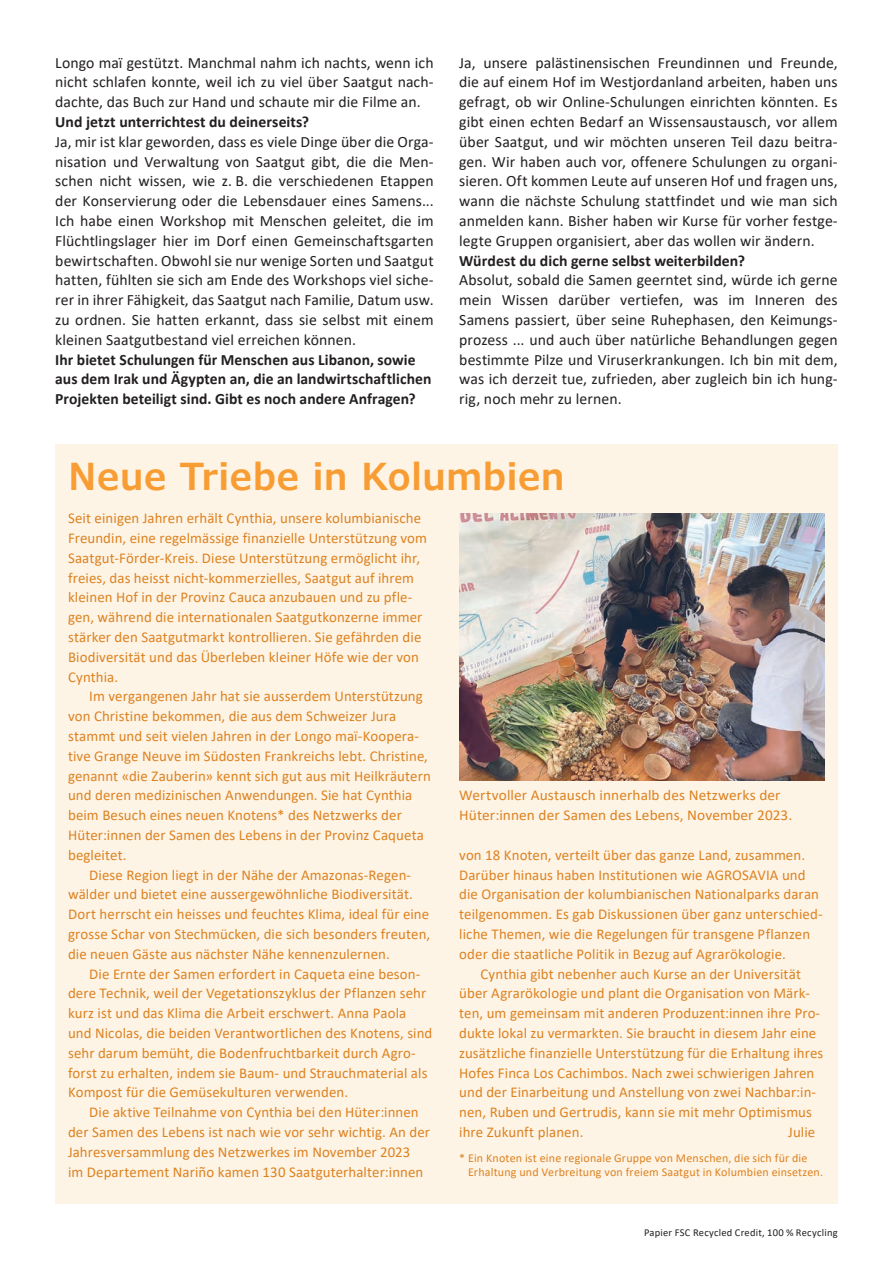
<style>
.page{position:relative;width:893px;height:1263px;background:#fff}
.page>*{position:absolute;margin:0;border:0;box-sizing:border-box;transform-origin:0 0}
.t1{font:600 37.05px "Verdana Pro";color:#f89d33}
.t2{font:15.75px/19.8px "Calibri";letter-spacing:.005em;color:#231f20;text-align:justify}
.t3{font:700 15.75px/19.8px "Calibri";letter-spacing:.005em;color:#231f20}
.t4{font:15px/19.8px "Calibri";letter-spacing:.005em;color:#dd8220}
.t5{font:12px/14.4px "Calibri";letter-spacing:.015em;color:#dd8220}
.t6{font:10.5px "Calibri";letter-spacing:.02em;color:#231f20}
</style>
<div class="page">
<div style="left:55px;top:444px;width:783px;height:759px;background:#fef4e6"></div>
<img style="left:459px;top:513px;width:366px;height:267px">
<p class="t2" style="left:55px;top:52px;width:380px">Longo maï gestützt. Manchmal nahm ich nachts, wenn ich nicht schlafen konnte, weil ich zu viel über Saatgut nach&shy;dachte, das Buch zur Hand und schaute mir die Filme an.</p>
<p class="t3" style="left:55px;top:112px;width:255px">Und jetzt unterrichtest du deinerseits?</p>
<p class="t2" style="left:55px;top:131px;width:380px">Ja, mir ist klar geworden, dass es viele Dinge über die Orga&shy;nisation und Verwaltung von Saatgut gibt, die die Men&shy;schen nicht wissen, wie z. B. die verschiedenen Etappen der Konservierung oder die Lebensdauer eines Samens...<br>Ich habe einen Workshop mit Menschen geleitet, die im Flüchtlingslager hier im Dorf einen Gemeinschaftsgarten bewirtschaften. Obwohl sie nur wenige Sorten und Saatgut hatten, fühlten sie sich am Ende des Workshops viel siche&shy;rer in ihrer Fähigkeit, das Saatgut nach Familie, Datum usw. zu ordnen. Sie hatten erkannt, dass sie selbst mit einem kleinen Saatgutbestand viel erreichen können.</p>
<p class="t3" style="left:55px;top:349px;width:378px">Ihr bietet Schulungen für Menschen aus Libanon, sowie aus dem Irak und Ägypten an, die an landwirtschaftlichen<br>Projekten beteiligt sind. Gibt es noch andere Anfragen?</p>
<p class="t2" style="left:459px;top:52px;width:380px">Ja, unsere palästinensischen Freundinnen und Freunde, die auf einem Hof im Westjordanland arbeiten, haben uns gefragt, ob wir Online-Schulungen einrichten könnten. Es gibt einen echten Bedarf an Wissensaustausch, vor allem über Saatgut, und wir möchten unseren Teil dazu beitra&shy;gen. Wir haben auch vor, offenere Schulungen zu organi&shy;sieren. Oft kommen Leute auf unseren Hof und fragen uns, wann die nächste Schulung stattfindet und wie man sich anmelden kann. Bisher haben wir Kurse für vorher festge&shy;legte Gruppen organisiert, aber das wollen wir ändern.</p>
<p class="t3" style="left:459px;top:250px;width:287px">Würdest du dich gerne selbst weiterbilden?</p>
<p class="t2" style="left:459px;top:270px;width:380px">Absolut, sobald die Samen geerntet sind, würde ich gerne mein Wissen darüber vertiefen, was im Inneren des Samens passiert, über seine Ruhephasen, den Keimungs&shy;prozess ... und auch über natürliche Behandlungen gegen bestimmte Pilze und Viruserkrankungen. Ich bin mit dem, was ich derzeit tue, zufrieden, aber zugleich bin ich hung&shy;rig, noch mehr zu lernen.</p>
<h1 class="t1" style="left:68px;top:453px;width:498px">Neue Triebe in Kolumbien</h1>
<p class="t4" style="left:68px;top:508px;width:361px">Seit einigen Jahren erhält Cynthia, unsere kolumbianische Freundin, eine regelmässige finanzielle Unterstützung vom Saatgut-Förder-Kreis. Diese Unterstützung ermöglicht ihr, freies, das heisst nicht-kommerzielles, Saatgut auf ihrem kleinen Hof in der Provinz Cauca anzubauen und zu pfle&shy;gen, während die internationalen Saatgutkonzerne immer stärker den Saatgutmarkt kontrollieren. Sie gefährden die Biodiversität und das Überleben kleiner Höfe wie der von Cynthia.</p>
<p class="t4" style="left:68px;top:686px;width:364px;text-indent:21px">Im vergangenen Jahr hat sie ausserdem Unterstützung von Christine bekommen, die aus dem Schweizer Jura stammt und seit vielen Jahren in der Longo maï-Koopera&shy;tive Grange Neuve im Südosten Frankreichs lebt. Christine, genannt «die Zauberin» kennt sich gut aus mit Heilkräutern und deren medizinischen Anwendungen. Sie hat Cynthia beim Besuch eines neuen Knotens* des Netzwerks der Hüter:innen der Samen des Lebens in der Provinz Caqueta begleitet.</p>
<p class="t4" style="left:68px;top:864px;width:364px;text-indent:21px">Diese Region liegt in der Nähe der Amazonas-Regen&shy;wälder und bietet eine aussergewöhnliche Biodiversität.<br>Dort herrscht ein heisses und feuchtes Klima, ideal für eine grosse Schar von Stechmücken, die sich besonders freuten, die neuen Gäste aus nächster Nähe kennenzulernen.</p>
<p class="t4" style="left:68px;top:963px;width:366px;text-indent:21px">Die Ernte der Samen erfordert in Caqueta eine beson&shy;dere Technik, weil der Vegetationszyklus der Pflanzen sehr kurz ist und das Klima die Arbeit erschwert. Anna Paola und Nicolas, die beiden Verantwortlichen des Knotens, sind sehr darum bemüht, die Bodenfruchtbarkeit durch Agro&shy;forst zu erhalten, indem sie Baum- und Strauchmaterial als Kompost für die Gemüsekulturen verwenden.</p>
<p class="t4" style="left:68px;top:1102px;width:364px;text-indent:21px">Die aktive Teilnahme von Cynthia bei den Hüter:innen der Samen des Lebens ist nach wie vor sehr wichtig. An der Jahresversammlung des Netzwerkes im November 2023<br>im Departement Nariño kamen 130 Saatguterhalter:innen</p>
<p class="t4" style="left:459px;top:785px;width:334px">Wertvoller Austausch innerhalb des Netzwerks der<br>Hüter:innen der Samen des Lebens, November 2023.</p>
<p class="t4" style="left:459px;top:844px;width:365px">von 18 Knoten, verteilt über das ganze Land, zusammen.<br>Darüber hinaus haben Institutionen wie AGROSAVIA und die Organisation der kolumbianischen Nationalparks daran teilgenommen. Es gab Diskussionen über ganz unterschied&shy;liche Themen, wie die Regelungen für transgene Pflanzen oder die staatliche Politik in Bezug auf Agrarökologie.</p>
<p class="t4" style="left:459px;top:963px;width:366px;text-indent:21px">Cynthia gibt nebenher auch Kurse an der Universität über Agrarökologie und plant die Organisation von Märk&shy;ten, um gemeinsam mit anderen Produzent:innen ihre Pro&shy;dukte lokal zu vermarkten. Sie braucht in diesem Jahr eine zusätzliche finanzielle Unterstützung für die Erhaltung ihres Hofes Finca Los Cachimbos. Nach zwei schwierigen Jahren und der Einarbeitung und Anstellung von zwei Nachbar:in&shy;nen, Ruben und Gertrudis, kann sie mit mehr Optimismus ihre Zukunft planen.</p>
<p class="t4" style="left:788px;top:1122px;width:29px">Julie</p>
<p class="t5" style="left:468px;top:1150px;width:357px;text-indent:-9px">* Ein Knoten ist eine regionale Gruppe von Menschen, die sich für die<br>Erhaltung und Verbreitung von freiem Saatgut in Kolumbien einsetzen.</p>
<p class="t6" style="left:644px;top:1225px;width:195px">Papier FSC Recycled Credit, 100 % Recycling</p>
</div>
